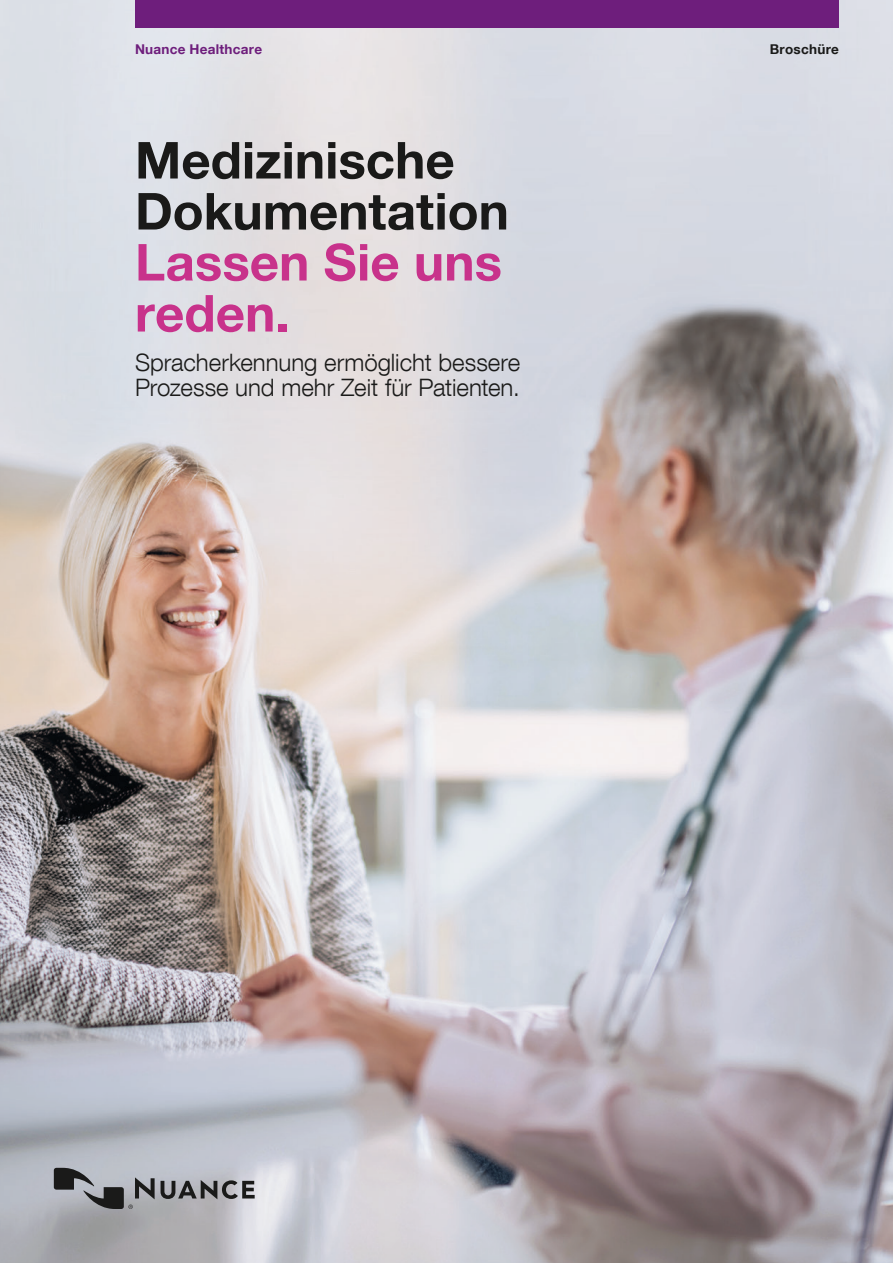
<style>
.page{position:relative;width:893px;height:1263px;background:#fff}
.page>*{position:absolute;margin:0;border:0;box-sizing:border-box;transform-origin:0 0}
.t1{font:700 51px/51px "Helvetica Neue LT Com";color:#1a1a19}
.t2{font:700 51px/51px "Helvetica Neue LT Com";letter-spacing:.005em;color:#c8328b}
.t3{font:300 24px/25.5px "Helvetica Neue LT Com";color:#1a1a19}
.t4{font:700 13.5px "Helvetica Neue LT Com";letter-spacing:.02em;color:#6e1e7c}
.t5{font:700 13.5px "Helvetica Neue LT Com";letter-spacing:.02em;color:#1a1a19}
</style>
<div class="page">
<img style="left:0;top:0;width:893px;height:1263px">
<div style="left:135px;top:0;width:704px;height:27px;background:#6e1e7c"></div>
<svg style="left:161px;top:1180px;width:94px;height:19px;background:#76767a"></svg>
<svg style="left:54px;top:1168px;width:101px;height:41px;background:#85878c"></svg>
<p class="t4" style="left:135px;top:41px;width:129px">Nuance Healthcare</p>
<p class="t5" style="left:770px;top:41px;width:71px">Broschüre</p>
<h1 class="t1" style="left:135px;top:133px;width:375px">Medizinische<br>Dokumentation</h1>
<h1 class="t2" style="left:135px;top:235px;width:368px">Lassen Sie uns reden.</h1>
<p class="t3" style="left:135px;top:349px;width:387px">Spracherkennung ermöglicht bessere<br>Prozesse und mehr Zeit für Patienten.</p>
</div>
